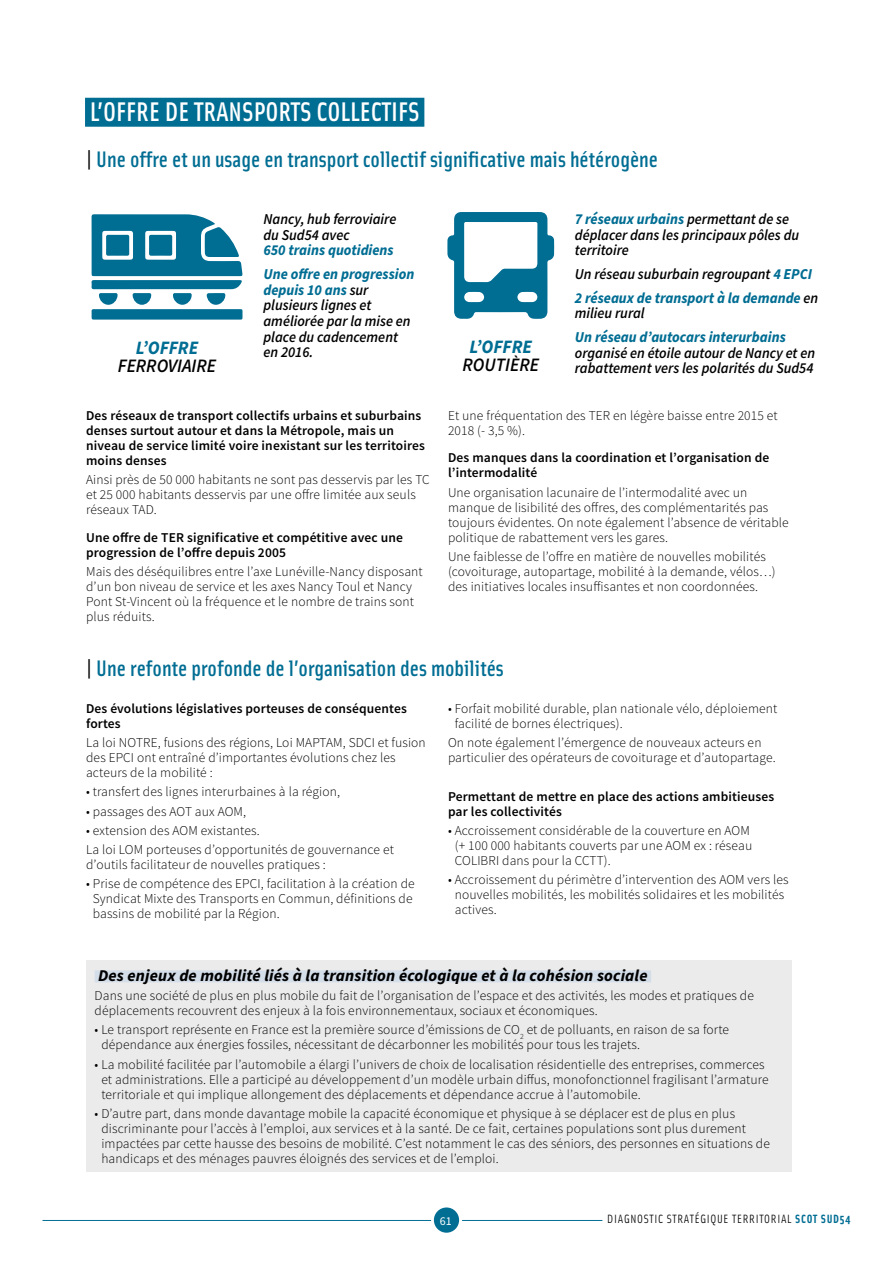
<style>
.page{position:relative;width:893px;height:1263px;background:#fff}
.page>*{position:absolute;margin:0;border:0;box-sizing:border-box;transform-origin:0 0}
.t1{font:500 27px "Solex";color:#fff}
.t2{font:500 22.5px "Solex";color:#006d93}
.t3{font:italic 600 18.9px "Source Sans Pro";color:#000;scale:.95 1}
.t4{font:italic 700 18.9px "Source Sans Pro";color:#006d93;scale:.95 1}
.t5{font:italic 700 16.5px "Source Sans Pro";letter-spacing:.01em;color:#000}
.t6{font:italic 600 15.15px/15.6px "Source Sans Pro";color:#000;scale:.95 1}
.t7{font:italic 700 15.15px/23.7px "Source Sans Pro";color:#006d93;scale:.95 1}
.t8{font:300 13.5px/15px "Source Sans Pro";letter-spacing:.01em;color:#000}
.t9{font:600 13.5px/15px "Source Sans Pro";letter-spacing:.01em;color:#000}
.t10{font:12px "Solex";letter-spacing:.06em;color:#000}
.t11{font:12px "Source Sans Pro";color:#fff}
.s1{color:#000}
.s2{font-weight:700;color:#006d93}
.s3{font-weight:600;color:#000}
</style>
<div class="page">
<hr style="left:462px;top:1220px;width:140px;height:1px;background:#006d93">
<hr style="left:43px;top:1220px;width:388px;height:1px;background:#006d93">
<div style="left:434px;top:1207px;width:25px;height:26px;background:#006d93;border-radius:50%"></div>
<div style="left:85px;top:98px;width:339px;height:29px;background:#006d93"></div>
<svg style="left:91px;top:214px;width:152px;height:106px"></svg>
<svg style="left:447px;top:212px;width:107px;height:107px"></svg>
<div style="left:86px;top:960px;width:706px;height:211px;background:#ecebeb"></div>
<div style="left:95px;top:970px;width:556px;height:12px;background:#d4dee9"></div>
<h1 class="t1" style="left:90px;top:94px;width:331px">L’OFFRE DE TRANSPORTS COLLECTIFS</h1>
<h2 class="t2" style="left:86px;top:144px;width:574px"><span class="s1">|</span> Une offre et un usage en transport collectif significative mais hétérogène</h2>
<h3 class="t4" style="left:136px;top:335px;width:67px">L’OFFRE</h3>
<h3 class="t3" style="left:118px;top:354px;width:105px">FERROVIAIRE</h3>
<p class="t6" style="left:263px;top:211px;width:141px">Nancy, hub ferroviaire du Sud54 avec</p>
<p class="t7" style="left:263px;top:239px;width:160px">650 trains quotidiens<br>Une offre en progression</p>
<p class="t6" style="left:263px;top:282px;width:156px"><span class="s2">depuis 10 ans</span> sur plusieurs lignes et améliorée par la mise en place du cadencement en 2016.</p>
<p class="t9" style="left:86px;top:408px;width:340px">Des réseaux de transport collectifs urbains et suburbains denses surtout autour et dans la Métropole, mais un niveau de service limité voire inexistant sur les territoires moins denses</p>
<p class="t8" style="left:86px;top:472px;width:345px">Ainsi près de 50 000 habitants ne sont pas desservis par les TC et 25 000 habitants desservis par une offre limitée aux seuls réseaux TAD.</p>
<p class="t9" style="left:86px;top:530px;width:318px">Une offre de TER significative et compétitive avec une progression de l’offre depuis 2005</p>
<p class="t8" style="left:86px;top:564px;width:338px">Mais des déséquilibres entre l’axe Lunéville-Nancy disposant d’un bon niveau de service et les axes Nancy Toul et Nancy Pont St-Vincent où la fréquence et le nombre de trains sont plus réduits.</p>
<h3 class="t4" style="left:469px;top:334px;width:67px">L’OFFRE</h3>
<h3 class="t3" style="left:462px;top:353px;width:82px">ROUTIÈRE</h3>
<p class="t6" style="left:575px;top:211px;width:238px"><span class="s2">7 réseaux urbains</span> permettant de se déplacer dans les principaux pôles du territoire</p>
<p class="t7" style="left:575px;top:262px;width:258px"><span class="s3">Un réseau suburbain regroupant</span> 4 EPCI<br>2 réseaux de transport à la demande <span class="s3">en</span></p>
<p class="t6" style="left:575px;top:306px;width:75px">milieu rural</p>
<p class="t7" style="left:575px;top:326px;width:223px">Un réseau d’autocars interurbains</p>
<p class="t6" style="left:575px;top:345px;width:254px">organisé en étoile autour de Nancy et en rabattement vers les polarités du Sud54</p>
<p class="t8" style="left:448px;top:408px;width:331px">Et une fréquentation des TER en légère baisse entre 2015 et<br>2018 (- 3,5 %).</p>
<p class="t9" style="left:448px;top:451px;width:323px">Des manques dans la coordination et l’organisation de l’intermodalité</p>
<p class="t8" style="left:448px;top:485px;width:342px">Une organisation lacunaire de l’intermodalité avec un manque de lisibilité des offres, des complémentarités pas toujours évidentes. On note également l’absence de véritable politique de rabattement vers les gares.</p>
<p class="t8" style="left:448px;top:549px;width:329px">Une faiblesse de l’offre en matière de nouvelles mobilités (covoiturage, autopartage, mobilité à la demande, vélos…) des initiatives locales insuffisantes et non coordonnées.</p>
<h2 class="t2" style="left:86px;top:654px;width:419px"><span class="s1">|</span> Une refonte profonde de l’organisation des mobilités</h2>
<p class="t9" style="left:86px;top:701px;width:322px">Des évolutions législatives porteuses de conséquentes fortes</p>
<p class="t8" style="left:86px;top:735px;width:341px">La loi NOTRE, fusions des régions, Loi MAPTAM, SDCI et fusion des EPCI ont entraîné d’importantes évolutions chez les acteurs de la mobilité :</p>
<p class="t8" style="left:86px;top:784px;width:256px">• transfert des lignes interurbaines à la région,</p>
<p class="t8" style="left:86px;top:804px;width:161px">• passages des AOT aux AOM,</p>
<p class="t8" style="left:86px;top:821px;width:309px;line-height:19.2px">• extension des AOM existantes.<br>La loi LOM porteuses d’opportunités de gouvernance et</p>
<p class="t8" style="left:86px;top:857px;width:241px">d’outils facilitateur de nouvelles pratiques :</p>
<p class="t8" style="left:93px;top:876px;width:323px;text-indent:-7px">• Prise de compétence des EPCI, facilitation à la création de<br>Syndicat Mixte des Transports en Commun, définitions de bassins de mobilité par la Région.</p>
<p class="t8" style="left:455px;top:701px;width:324px;text-indent:-7px">• Forfait mobilité durable, plan nationale vélo, déploiement facilité de bornes électriques).</p>
<p class="t8" style="left:448px;top:735px;width:329px">On note également l’émergence de nouveaux acteurs en particulier des opérateurs de covoiturage et d’autopartage.</p>
<p class="t9" style="left:448px;top:789px;width:328px">Permettant de mettre en place des actions ambitieuses par les collectivités</p>
<p class="t8" style="left:455px;top:823px;width:299px;text-indent:-7px">• Accroissement considérable de la couverture en AOM (+ 100 000 habitants couverts par une AOM ex : réseau<br>COLIBRI dans pour la CCTT).</p>
<p class="t8" style="left:455px;top:872px;width:335px;text-indent:-7px">• Accroissement du périmètre d’intervention des AOM vers les nouvelles mobilités, les mobilités solidaires et les mobilités actives.</p>
<p class="t5" style="left:98px;top:964px;width:551px">Des enjeux de mobilité liés à la transition écologique et à la cohésion sociale</p>
<p class="t8" style="left:95px;top:988px;width:661px">Dans une société de plus en plus mobile du fait de l’organisation de l’espace et des activités, les modes et pratiques de déplacements recouvrent des enjeux à la fois environnementaux, sociaux et économiques.</p>
<p class="t8" style="left:101px;top:1022px;width:629px;text-indent:-7px">• Le transport représente en France est la première source d’émissions de CO<sub>2</sub> et de polluants, en raison de sa forte dépendance aux énergies fossiles, nécessitant de décarbonner les mobilités pour tous les trajets.</p>
<p class="t8" style="left:101px;top:1057px;width:669px;text-indent:-7px">• La mobilité facilitée par l’automobile a élargi l’univers de choix de localisation résidentielle des entreprises, commerces et administrations. Elle a participé au développement d’un modèle urbain diffus, monofonctionnel fragilisant l’armature territoriale et qui implique allongement des déplacements et dépendance accrue à l’automobile.</p>
<p class="t8" style="left:101px;top:1106px;width:670px;text-indent:-7px">• D’autre part, dans monde davantage mobile la capacité économique et physique à se déplacer est de plus en plus discriminante pour l’accès à l’emploi, aux services et à la santé. De ce fait, certaines populations sont plus durement impactées par cette hausse des besoins de mobilité. C’est notamment le cas des séniors, des personnes en situations de handicaps et des ménages pauvres éloignés des services et de l’emploi.</p>
<p class="t11" style="left:440px;top:1213px;width:13px">61</p>
<p class="t10" style="left:607px;top:1211px;width:245px">DIAGNOSTIC STRATÉGIQUE TERRITORIAL <span class="s2">SCOT SUD54</span></p>
</div>
